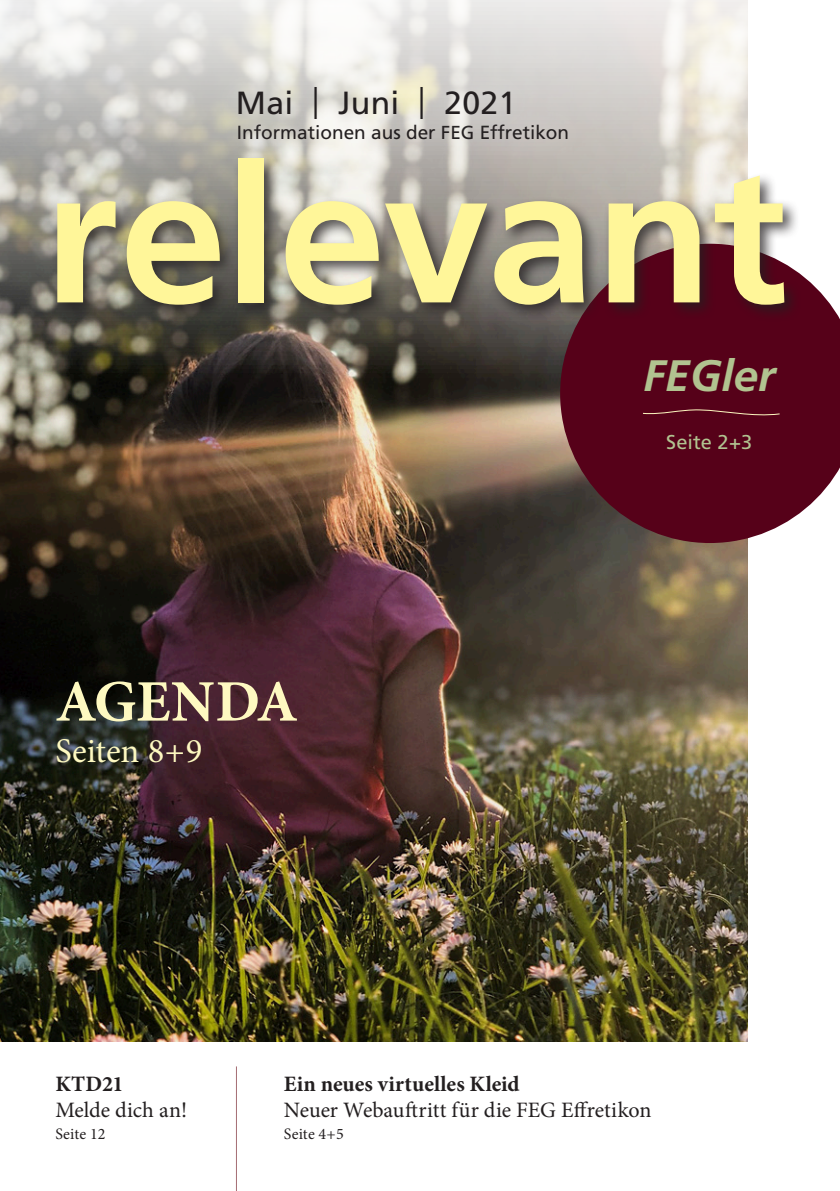
<style>
.page{position:relative;width:840px;height:1191px;background:#fff}
.page>*{position:absolute;margin:0;border:0;box-sizing:border-box;transform-origin:0 0}
.t1{font:700 192px "Frutiger";letter-spacing:-.005em;color:#fff699}
.t2{font:700 58.8px "Minion Pro";letter-spacing:-.01em;color:#fef9c1}
.t3{font:italic 700 44px "Frutiger";color:#b1c390}
.t4{font:34.6px "Minion Pro";letter-spacing:-.005em;color:#fef9c1}
.t5{font:32px "Frutiger";letter-spacing:.01em;color:#231f20}
.t6{font:22px "Minion Pro";color:#231f20}
.t7{font:700 22px "Minion Pro";letter-spacing:.005em;color:#231f20}
.t8{font:20px "Frutiger";color:#b1c390}
.t9{font:19px "Frutiger";color:#231f20}
.t10{font:16px "Minion Pro";letter-spacing:.01em;color:#231f20}
.s1{font-weight:300}
.s2{font-size:18.8px}
</style>
<div class="page">
<img style="left:0;top:0;width:747px;height:1041px">
<svg style="left:560px;top:274px;width:279px;height:269px;background:#5f1529"></svg>
<svg style="left:642px;top:409px;width:137px;height:8px"></svg>
<div style="left:52px;top:153px;width:749px;height:169px;background:#231f20;opacity:.75"></div>
<div style="left:213px;top:99px;width:378px;height:66px;background:#fff;opacity:.58"></div>
<div style="left:212px;top:65px;width:324px;height:76px;background:#fff;opacity:.58"></div>
<hr style="left:236px;top:1066px;width:1px;height:125px;background:#a46d73">
<h3 class="t5" style="left:236px;top:84px;width:282px">Mai <span class="s1">|</span> Juni <span class="s1">|</span> 2021</h3>
<p class="t9" style="left:237px;top:121px;width:333px">Informationen aus der <span class="s2">FEG</span> Effretikon</p>
<h1 class="t1" style="left:43px;top:123px;width:744px">relevant</h1>
<h3 class="t3" style="left:643px;top:350px;width:134px">FEGler</h3>
<h2 class="t2" style="left:55px;top:660px;width:244px">AGENDA</h2>
<h3 class="t4" style="left:55px;top:728px;width:148px">Seiten 8+9</h3>
<p class="t8" style="left:665px;top:430px;width:88px">Seite 2+3</p>
<p class="t7" style="left:55px;top:1068px;width:70px">KTD21</p>
<p class="t6" style="left:55px;top:1095px;width:133px">Melde dich an!</p>
<p class="t10" style="left:55px;top:1123px;width:51px">Seite 12</p>
<p class="t7" style="left:283px;top:1068px;width:237px">Ein neues virtuelles Kleid</p>
<p class="t6" style="left:283px;top:1095px;width:369px">Neuer Webauftritt für die FEG Effretikon</p>
<p class="t10" style="left:283px;top:1123px;width:62px">Seite 4+5</p>
</div>
